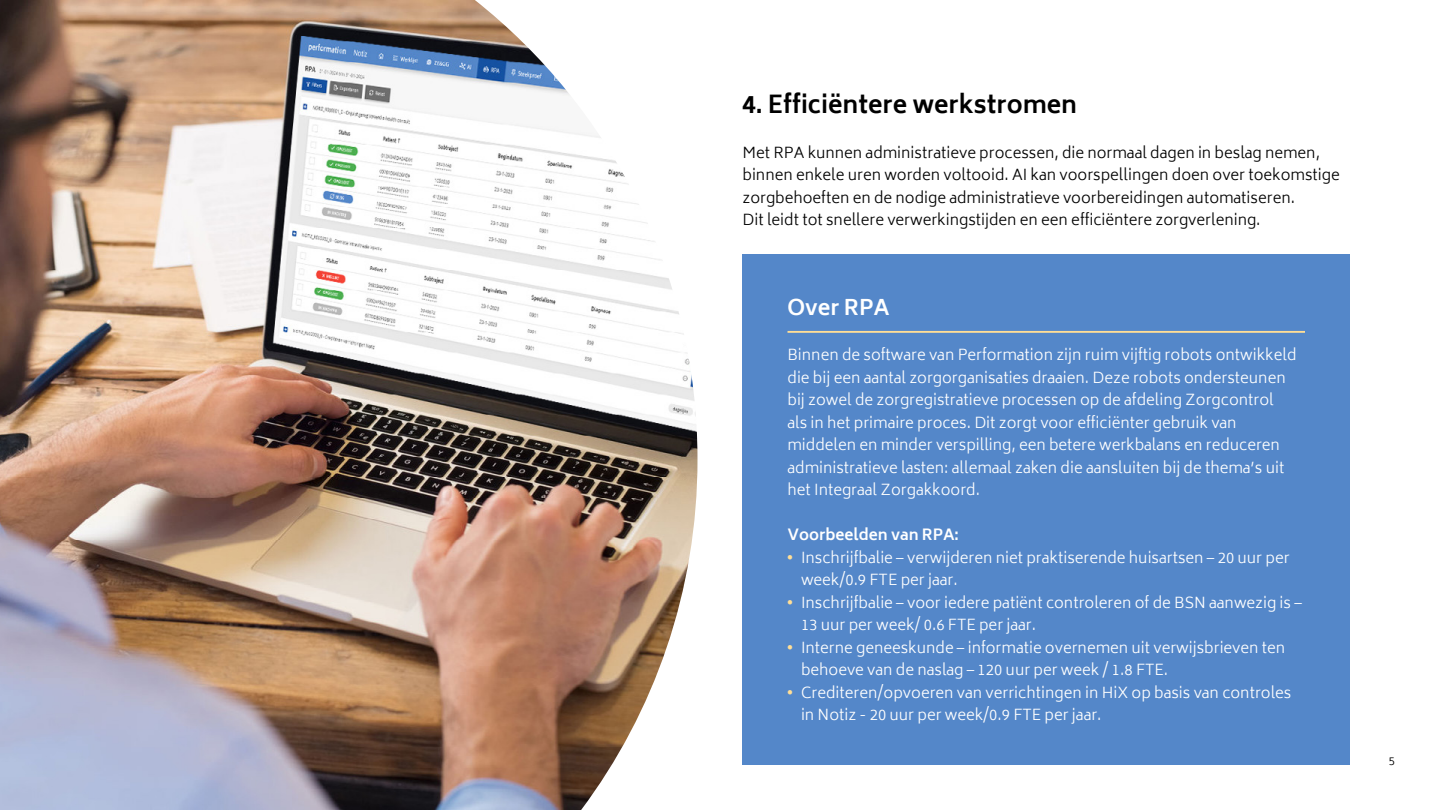
<style>
.page{position:relative;width:1440px;height:810px;background:#fff}
.page>*{position:absolute;margin:0;border:0;box-sizing:border-box;transform-origin:0 0}
.t1{font:700 24px "Biryani";color:#000}
.t2{font:700 21px "Biryani";color:#fff}
.t3{font:300 15px/22.5px "Biryani";color:#fff}
.t4{font:300 15px/22.5px "Biryani";color:#000}
.t5{font:700 15px "Biryani";color:#fff}
.t6{font:300 11.25px "Biryani";color:#000}
.s1{font-weight:700;color:#ffde96}
</style>
<div class="page">
<div style="left:743px;top:254px;width:607px;height:511px;background:#5487c9"></div>
<hr style="left:788px;top:331px;width:517px;height:2px;background:#ffde96">
<img style="left:0;top:0;width:698px;height:810px">
<h1 class="t1" style="left:742px;top:90px;width:336px">4. Efficiëntere werkstromen</h1>
<p class="t4" style="left:742px;top:141px;width:599px">Met RPA kunnen administratieve processen, die normaal dagen in beslag nemen, binnen enkele uren worden voltooid. AI kan voorspellingen doen over toekomstige zorgbehoeften en de nodige administratieve voorbereidingen automatiseren.<br>Dit leidt tot snellere verwerkingstijden en een efficiëntere zorgverlening.</p>
<h2 class="t2" style="left:788px;top:295px;width:104px">Over RPA</h2>
<p class="t3" style="left:788px;top:344px;width:511px">Binnen de software van Performation zijn ruim vijftig robots ontwikkeld die bij een aantal zorgorganisaties draaien. Deze robots ondersteunen bij zowel de zorgregistratieve processen op de afdeling Zorgcontrol als in het primaire proces. Dit zorgt voor efficiënter gebruik van middelen en minder verspilling, een betere werkbalans en reduceren administratieve lasten: allemaal zaken die aansluiten bij de thema’s uit het Integraal Zorgakkoord.</p>
<p class="t5" style="left:788px;top:526px;width:173px">Voorbeelden van RPA:</p>
<p class="t3" style="left:801px;top:546px;width:490px;text-indent:-14px"><span class="s1">•</span> Inschrijfbalie – verwijderen niet praktiserende huisartsen – 20 uur per week/0.9 FTE per jaar.</p>
<p class="t3" style="left:801px;top:591px;width:502px;text-indent:-14px"><span class="s1">•</span> Inschrijfbalie – voor iedere patiënt controleren of de BSN aanwezig is –<br>13 uur per week/ 0.6 FTE per jaar.</p>
<p class="t3" style="left:801px;top:636px;width:486px;text-indent:-14px"><span class="s1">•</span> Interne geneeskunde – informatie overnemen uit verwijsbrieven ten behoeve van de naslag – 120 uur per week / 1.8 FTE.</p>
<p class="t3" style="left:801px;top:681px;width:492px;text-indent:-14px"><span class="s1">•</span> Crediteren/opvoeren van verrichtingen in HiX op basis van controles in Notiz - 20 uur per week/0.9 FTE per jaar.</p>
<p class="t6" style="left:1389px;top:755px;width:8px">5</p>
</div>
